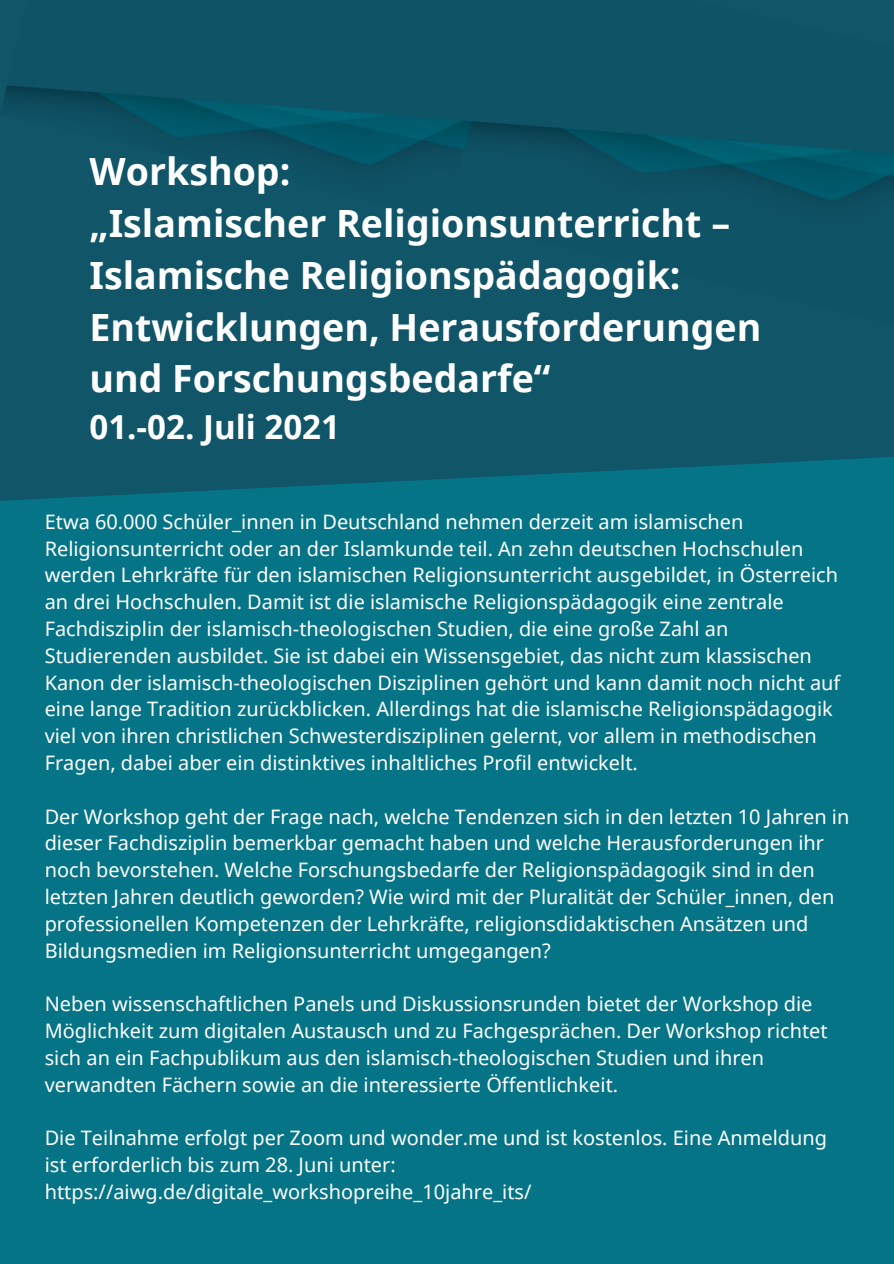
<style>
.page{position:relative;width:894px;height:1264px;background:#fff}
.page>*{position:absolute;margin:0;border:0;box-sizing:border-box;transform-origin:0 0}
.t1{font:700 37.5px/51.8px "Noto Sans";color:#fff}
.t2{font:700 33px "Noto Sans";color:#fff}
.t3{font:19.95px/26.8px "Noto Sans";color:#fff}
</style>
<div class="page">
<div style="left:0;top:0;width:893px;height:1263px;background:#105568"></div>
<img style="left:4px;top:85px;width:889px;height:120px">
<div style="left:0;top:457px;width:893px;height:806px;background:#057487"></div>
<p class="t1" style="left:89px;top:145px;width:202px">Workshop:</p>
<p class="t1" style="left:89px;top:196px;width:673px">„Islamischer Religionsunterricht – Islamische Religionspädagogik:<br>Entwicklungen, Herausforderungen und Forschungsbedarfe“</p>
<p class="t2" style="left:89px;top:403px;width:252px">01.-02. Juli 2021</p>
<p class="t3" style="left:45px;top:507px;width:797px">Etwa 60.000 Schüler_innen in Deutschland nehmen derzeit am islamischen Religionsunterricht oder an der Islamkunde teil. An zehn deutschen Hochschulen werden Lehrkräfte für den islamischen Religionsunterricht ausgebildet, in Österreich an drei Hochschulen. Damit ist die islamische Religionspädagogik eine zentrale Fachdisziplin der islamisch-theologischen Studien, die eine große Zahl an Studierenden ausbildet. Sie ist dabei ein Wissensgebiet, das nicht zum klassischen Kanon der islamisch-theologischen Disziplinen gehört und kann damit noch nicht auf eine lange Tradition zurückblicken. Allerdings hat die islamische Religionspädagogik viel von ihren christlichen Schwesterdisziplinen gelernt, vor allem in methodischen Fragen, dabei aber ein distinktives inhaltliches Profil entwickelt.</p>
<p class="t3" style="left:45px;top:802px;width:805px">Der Workshop geht der Frage nach, welche Tendenzen sich in den letzten 10 Jahren in dieser Fachdisziplin bemerkbar gemacht haben und welche Herausforderungen ihr noch bevorstehen. Welche Forschungsbedarfe der Religionspädagogik sind in den letzten Jahren deutlich geworden? Wie wird mit der Pluralität der Schüler_innen, den professionellen Kompetenzen der Lehrkräfte, religionsdidaktischen Ansätzen und Bildungsmedien im Religionsunterricht umgegangen?</p>
<p class="t3" style="left:45px;top:990px;width:784px">Neben wissenschaftlichen Panels und Diskussionsrunden bietet der Workshop die Möglichkeit zum digitalen Austausch und zu Fachgesprächen. Der Workshop richtet sich an ein Fachpublikum aus den islamisch-theologischen Studien und ihren verwandten Fächern sowie an die interessierte Öffentlichkeit.</p>
<p class="t3" style="left:45px;top:1124px;width:783px">Die Teilnahme erfolgt per Zoom und wonder.me und ist kostenlos. Eine Anmeldung ist erforderlich bis zum 28. Juni unter:</p>
<p class="t3" style="left:45px;top:1177px;width:488px">https://aiwg.de/digitale_workshopreihe_10jahre_its/</p>
</div>
